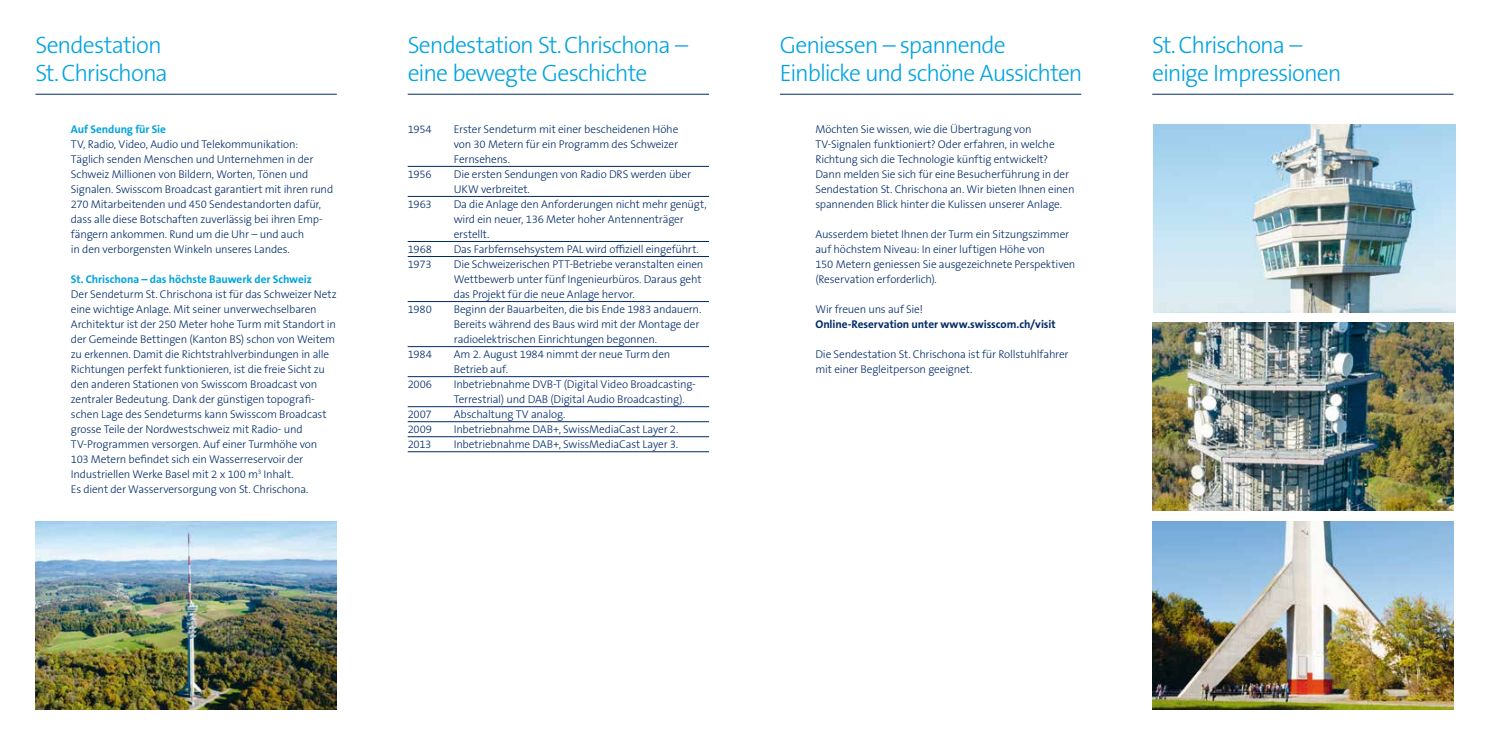
<style>
.page{position:relative;width:1489px;height:745px;background:#fff}
.page>*{position:absolute;margin:0;border:0;box-sizing:border-box;transform-origin:0 0}
.t1{font:300 23.75px/27.5px "The Sans B W3";letter-spacing:-.04em;color:#00a3df}
.t2{font:300 11.25px/15px "The Sans B W3";letter-spacing:-.015em;color:#002a68}
.t3{font:700 11.25px "The Sans B W7";letter-spacing:-.005em;color:#00a3df}
.t4{font:700 11.25px "The Sans B W7";letter-spacing:-.005em;color:#002a68}
</style>
<div class="page">
<hr style="left:407px;top:94px;width:302px;height:1px;background:#002a68">
<hr style="left:407px;top:166px;width:302px;height:1px;background:#002a68">
<hr style="left:407px;top:196px;width:302px;height:1px;background:#002a68">
<hr style="left:407px;top:241px;width:302px;height:1px;background:#002a68">
<hr style="left:407px;top:256px;width:302px;height:1px;background:#002a68">
<hr style="left:407px;top:301px;width:302px;height:1px;background:#002a68">
<hr style="left:407px;top:346px;width:302px;height:1px;background:#002a68">
<hr style="left:407px;top:376px;width:302px;height:1px;background:#002a68">
<hr style="left:407px;top:406px;width:302px;height:1px;background:#002a68">
<hr style="left:407px;top:421px;width:302px;height:1px;background:#002a68">
<hr style="left:407px;top:436px;width:302px;height:1px;background:#002a68">
<hr style="left:407px;top:451px;width:302px;height:1px;background:#002a68">
<hr style="left:35px;top:94px;width:302px;height:1px;background:#002a68">
<hr style="left:780px;top:94px;width:301px;height:1px;background:#002a68">
<hr style="left:1152px;top:94px;width:301px;height:1px;background:#002a68">
<img style="left:1153px;top:124px;width:302px;height:188px">
<img style="left:35px;top:521px;width:302px;height:188px">
<img style="left:1152px;top:521px;width:301px;height:188px">
<img style="left:1152px;top:322px;width:301px;height:188px">
<h1 class="t1" style="left:35px;top:31px;width:134px">Sendestation<br>St. Chrischona</h1>
<p class="t3" style="left:71px;top:121px;width:97px">Auf Sendung für Sie</p>
<p class="t2" style="left:71px;top:136px;width:264px">TV, Radio, Video, Audio und Telekommunikation:<br>Täglich senden Menschen und Unternehmen in der Schweiz Millionen von Bildern, Worten, Tönen und Signalen. Swisscom Broadcast garantiert mit ihren rund 270 Mitarbeitenden und 450 Sendestandorten dafür, dass alle diese Botschaften zuverlässig bei ihren Emp&shy;fängern ankommen. Rund um die Uhr – und auch<br>in den verborgensten Winkeln unseres Landes.</p>
<p class="t3" style="left:71px;top:271px;width:242px">St. Chrischona – das höchste Bauwerk der Schweiz</p>
<p class="t2" style="left:71px;top:286px;width:267px">Der Sendeturm St. Chrischona ist für das Schweizer Netz eine wichtige Anlage. Mit seiner unverwechselbaren Architektur ist der 250 Meter hohe Turm mit Standort in der Gemeinde Bettingen (Kanton BS) schon von Weitem zu erkennen. Damit die Richtstrahlverbindungen in alle Richtungen perfekt funktionieren, ist die freie Sicht zu den anderen Stationen von Swisscom Broadcast von zentraler Bedeutung. Dank der günstigen topografi&shy;schen Lage des Sendeturms kann Swisscom Broadcast grosse Teile der Nordwestschweiz mit Radio- und TV-Programmen versorgen. Auf einer Turmhöhe von 103 Metern befindet sich ein Wasserreservoir der Industriellen Werke Basel mit 2 x 100 m<sup>3</sup> Inhalt.<br>Es dient der Wasserversorgung von St. Chrischona.</p>
<h1 class="t1" style="left:407px;top:31px;width:282px">Sendestation St. Chrischona – eine bewegte Geschichte</h1>
<p class="t2" style="left:407px;top:121px;width:26px">1954</p>
<p class="t2" style="left:454px;top:121px;width:226px;text-align:justify">Erster Sendeturm mit einer bescheidenen Höhe von 30 Metern für ein Programm des Schweizer Fernsehens.</p>
<p class="t2" style="left:407px;top:166px;width:25px">1956</p>
<p class="t2" style="left:454px;top:166px;width:239px">Die ersten Sendungen von Radio DRS werden über<br>UKW verbreitet.</p>
<p class="t2" style="left:407px;top:196px;width:25px">1963</p>
<p class="t2" style="left:454px;top:196px;width:254px">Da die Anlage den Anforderungen nicht mehr genügt, wird ein neuer, 136 Meter hoher Antennenträger erstellt.</p>
<p class="t2" style="left:407px;top:241px;width:26px">1968</p>
<p class="t2" style="left:454px;top:241px;width:246px">Das Farbfernsehsystem PAL wird offiziell eingeführt.</p>
<p class="t2" style="left:407px;top:256px;width:25px">1973</p>
<p class="t2" style="left:454px;top:256px;width:251px">Die Schweizerischen PTT-Betriebe veranstalten einen<br>Wettbewerb unter fünf Ingenieurbüros. Daraus geht das Projekt für die neue Anlage hervor.</p>
<p class="t2" style="left:407px;top:301px;width:26px">1980</p>
<p class="t2" style="left:454px;top:301px;width:249px">Beginn der Bauarbeiten, die bis Ende 1983 andauern.<br>Bereits während des Baus wird mit der Montage der radioelektrischen Einrichtungen begonnen.</p>
<p class="t2" style="left:407px;top:346px;width:26px">1984</p>
<p class="t2" style="left:454px;top:346px;width:218px">Am 2. August 1984 nimmt der neue Turm den<br>Betrieb auf.</p>
<p class="t2" style="left:407px;top:376px;width:26px">2006</p>
<p class="t2" style="left:454px;top:376px;width:244px">Inbetriebnahme DVB-T (Digital Video Broadcasting-<br>Terrestrial) und DAB (Digital Audio Broadcasting).</p>
<p class="t2" style="left:407px;top:406px;width:26px">2007</p>
<p class="t2" style="left:454px;top:406px;width:113px">Abschaltung TV analog.</p>
<p class="t2" style="left:407px;top:421px;width:26px">2009</p>
<p class="t2" style="left:454px;top:421px;width:226px">Inbetriebnahme DAB+, SwissMediaCast Layer 2.</p>
<p class="t2" style="left:407px;top:436px;width:25px">2013</p>
<p class="t2" style="left:454px;top:436px;width:226px">Inbetriebnahme DAB+, SwissMediaCast Layer 3.</p>
<h1 class="t1" style="left:780px;top:31px;width:304px">Geniessen – spannende<br>Einblicke und schöne Aussichten</h1>
<p class="t2" style="left:815px;top:121px;width:261px">Möchten Sie wissen, wie die Übertragung von TV-Signalen funktioniert? Oder erfahren, in welche Richtung sich die Technologie künftig entwickelt?<br>Dann melden Sie sich für eine Besucherführung in der Sendestation St. Chrischona an. Wir bieten Ihnen einen spannenden Blick hinter die Kulissen unserer Anlage.</p>
<p class="t2" style="left:815px;top:226px;width:261px">Ausserdem bietet Ihnen der Turm ein Sitzungszimmer auf höchstem Niveau: In einer luftigen Höhe von<br>150 Metern geniessen Sie ausgezeichnete Perspektiven (Reservation erforderlich).</p>
<p class="t2" style="left:815px;top:301px;width:109px">Wir freuen uns auf Sie!</p>
<p class="t4" style="left:815px;top:316px;width:242px">Online-Reservation unter www.swisscom.ch/visit</p>
<p class="t2" style="left:815px;top:346px;width:254px">Die Sendestation St. Chrischona ist für Rollstuhlfahrer mit einer Begleitperson geeignet.</p>
<h1 class="t1" style="left:1152px;top:31px;width:191px">St. Chrischona – einige Impressionen</h1>
</div>
